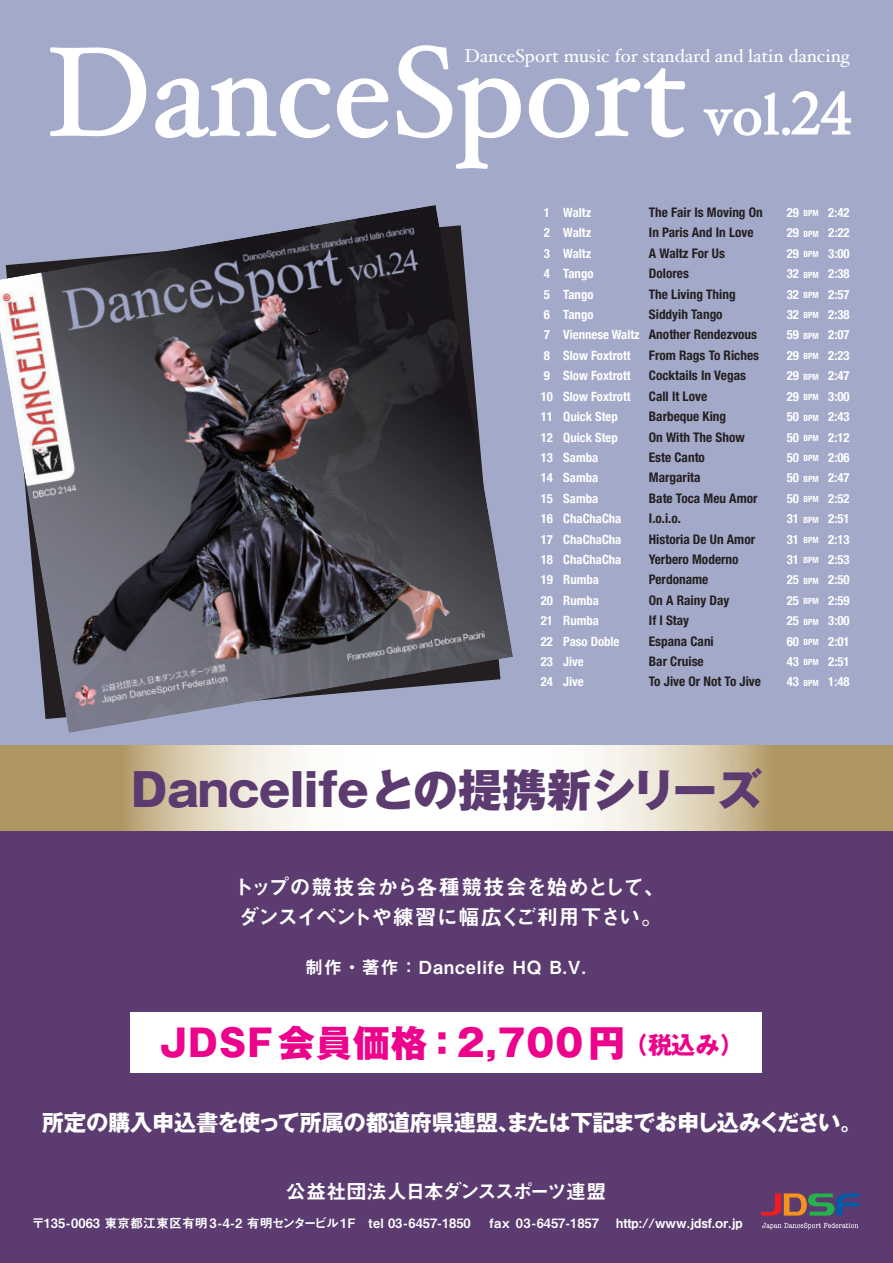
<style>
.page{position:relative;width:893px;height:1263px;background:#a3a9c9}
.page>*{position:absolute;margin:0;border:0;box-sizing:border-box;transform-origin:0 0}
.t1{font:126px "Hoefler Text";color:#fff}
.t2{font:55.8px "Hoefler Text";color:#fff}
.t3{font:44.7px "Gothic MB101 Pro Heavy 90 msp RKSJ H";color:#5c3c70}
.t4{font:36.6px "Gothic MB101 Pro Heavy 90 msp RKSJ H";letter-spacing:.025em;color:#ed028c}
.t5{font:22.35px "Gothic MB101 Pro Bold 90 msp RKSJ H";letter-spacing:-.02em;color:#fff}
.t6{font:21.3px/29.7px "Midashi Go Pro MB31 90 msp RKSJ H";letter-spacing:-.045em;color:#fff}
.t7{font:20.25px "Midashi Go Pro MB31 90 msp RKSJ H";letter-spacing:-.085em;color:#fff}
.t8{font:18.6px "Hoefler Text";color:#fff}
.t9{font:18px "Midashi Go Pro MB31 90 msp RKSJ H";letter-spacing:.05em;color:#fff}
.t10{font:700 condensed 13.35px/20.4px "Helvetica Neue";color:#231f20}
.t11{font:12.9px "Midashi Go Pro MB31 90 msp RKSJ H";color:#fff}
.t12{font:700 condensed 12.75px/20.4px "Helvetica Neue";color:#fff}
.t13{font:700 condensed 8.55px "Helvetica Neue";color:#fff}
.s1{font-family:"Minion Pro";font-size:66px}
.s2{font-family:"Gothic MB101 Pro Bold 90 msp RKSJ H";font-size:24px}
</style>
<div class="page">
<div style="left:0;top:746px;width:893px;height:517px;background:#5c3c70"></div>
<svg style="left:0;top:746px;width:893px;height:85px"></svg>
<div style="left:130px;top:1013px;width:632px;height:60px;background:#fff"></div>
<svg style="left:50px;top:47px;width:97px;height:90px"></svg>
<svg style="left:155px;top:78px;width:234px;height:60px"></svg>
<svg style="left:396px;top:45px;width:125px;height:124px"></svg>
<svg style="left:528px;top:68px;width:157px;height:70px"></svg>
<svg style="left:703px;top:91px;width:148px;height:45px"></svg>
<svg style="left:761px;top:1193px;width:98px;height:23px"></svg>
<svg style="left:762px;top:1223px;width:96px;height:6px"></svg>
<img style="left:0;top:205px;width:513px;height:528px">
<h1 class="t1" style="left:47px;top:44px;width:642px">DanceSport</h1>
<h3 class="t8" style="left:464px;top:49px;width:387px">DanceSport music for standard and latin dancing</h3>
<h2 class="t2" style="left:706px;top:94px;width:148px">vol.<span class="s1">24</span></h2>
<p class="t12" style="left:563px;top:202px;width:78px">Waltz<br>Waltz<br>Waltz<br>Tango<br>Tango<br>Tango<br>Viennese Waltz<br>Slow Foxtrott<br>Slow Foxtrott<br>Slow Foxtrott<br>Quick Step<br>Quick Step<br>Samba<br>Samba<br>Samba<br>ChaChaCha<br>ChaChaCha<br>ChaChaCha<br>Rumba<br>Rumba<br>Rumba<br>Paso Doble<br>Jive<br>Jive</p>
<p class="t10" style="left:649px;top:203px;width:115px">The Fair Is Moving On<br>In Paris And In Love<br>A Waltz For Us<br>Dolores<br>The Living Thing<br>Siddyih Tango<br>Another Rendezvous<br>From Rags To Riches<br>Cocktails In Vegas<br>Call It Love<br>Barbeque King<br>On With The Show<br>Este Canto<br>Margarita<br>Bate Toca Meu Amor<br>I.o.i.o.<br>Historia De Un Amor<br>Yerbero Moderno<br>Perdoname<br>On A Rainy Day<br>If I Stay<br>Espana Cani<br>Bar Cruise<br>To Jive Or Not To Jive</p>
<p class="t13" style="left:803px;top:208px;width:17px">BPM</p>
<p class="t12" style="left:541px;top:202px;width:14px">1<br>2<br>3<br>4<br>5<br>6<br>7<br>8<br>9<br>10<br>11<br>12<br>13<br>14<br>15<br>16<br>17<br>18<br>19<br>20<br>21<br>22<br>23<br>24</p>
<p class="t12" style="left:787px;top:202px;width:14px;text-align:justify">29<br>29<br>29<br>32<br>32<br>32<br>59<br>29<br>29<br>29<br>50<br>50<br>50<br>50<br>50<br>31<br>31<br>31<br>25<br>25<br>25<br>60<br>43<br>43</p>
<p class="t13" style="left:803px;top:229px;width:17px">BPM</p>
<p class="t13" style="left:803px;top:249px;width:17px">BPM</p>
<p class="t13" style="left:803px;top:269px;width:17px">BPM</p>
<p class="t13" style="left:803px;top:290px;width:17px">BPM</p>
<p class="t13" style="left:803px;top:310px;width:17px">BPM</p>
<p class="t13" style="left:803px;top:331px;width:17px">BPM</p>
<p class="t13" style="left:803px;top:351px;width:17px">BPM</p>
<p class="t13" style="left:803px;top:371px;width:17px">BPM</p>
<p class="t13" style="left:803px;top:392px;width:17px">BPM</p>
<p class="t13" style="left:803px;top:412px;width:17px">BPM</p>
<p class="t13" style="left:803px;top:433px;width:17px">BPM</p>
<p class="t13" style="left:803px;top:453px;width:17px">BPM</p>
<p class="t13" style="left:803px;top:474px;width:17px">BPM</p>
<p class="t13" style="left:803px;top:494px;width:17px">BPM</p>
<p class="t13" style="left:803px;top:514px;width:17px">BPM</p>
<p class="t13" style="left:803px;top:535px;width:17px">BPM</p>
<p class="t13" style="left:803px;top:555px;width:17px">BPM</p>
<p class="t13" style="left:803px;top:576px;width:17px">BPM</p>
<p class="t13" style="left:803px;top:596px;width:17px">BPM</p>
<p class="t13" style="left:803px;top:616px;width:17px">BPM</p>
<p class="t13" style="left:803px;top:637px;width:17px">BPM</p>
<p class="t13" style="left:803px;top:657px;width:17px">BPM</p>
<p class="t13" style="left:803px;top:678px;width:17px">BPM</p>
<p class="t12" style="left:828px;top:202px;width:23px;text-align:justify">2:42<br>2:22<br>3:00<br>2:38<br>2:57<br>2:38<br>2:07<br>2:23<br>2:47<br>3:00<br>2:43<br>2:12<br>2:06<br>2:47<br>2:52<br>2:51<br>2:13<br>2:53<br>2:50<br>2:59<br>3:00<br>2:01<br>2:51<br>1:48</p>
<h3 class="t3" style="left:131px;top:773px;width:632px">Dancelifeとの提携新シリーズ</h3>
<h3 class="t6" style="left:232px;top:875px;width:434px">トップの競技会から各種競技会を始めとして、ダンスイベントや練習に幅広くご利用下さい。</h3>
<h3 class="t9" style="left:305px;top:961px;width:282px">制作・著作：Dancelife HQ B.V.</h3>
<h3 class="t4" style="left:159px;top:1030px;width:586px">JDSF会員価格：2,700円<span class="s2">（税込み）</span></h3>
<h3 class="t5" style="left:42px;top:1114px;width:822px">所定の購入申込書を使って所属の都道府県連盟、または下記までお申し込みください。</h3>
<h3 class="t7" style="left:286px;top:1184px;width:322px">公益社団法人日本ダンススポーツ連盟</h3>
<p class="t11" style="left:32px;top:1219px;width:569px">〒135-0063 東京都江東区有明3-4-2 有明センタービル1F　tel 03-6457-1850　 fax 03-6457-1857</p>
<p class="t11" style="left:616px;top:1219px;width:128px">http://www.jdsf.or.jp</p>
</div>
